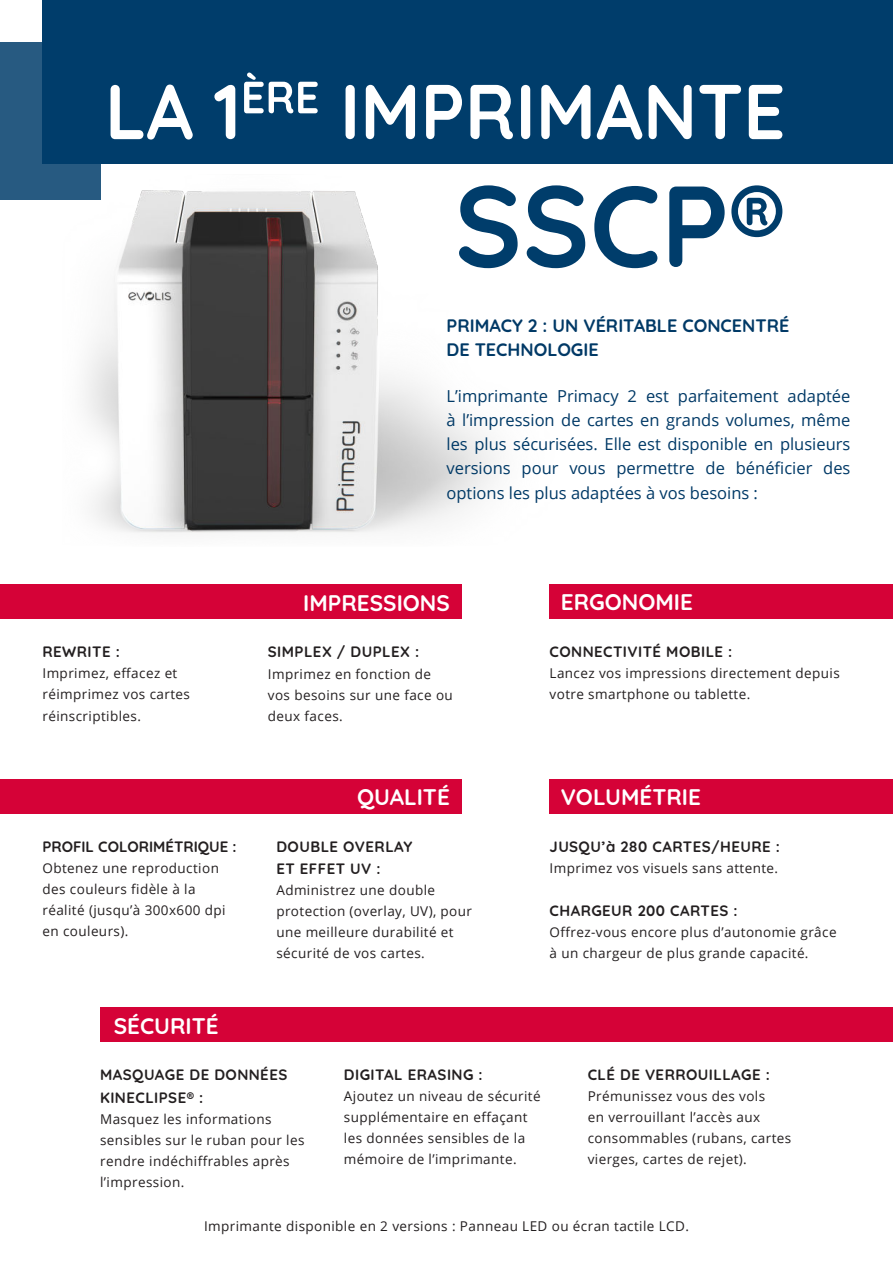
<style>
.page{position:relative;width:893px;height:1263px;background:#fff}
.page>*{position:absolute;margin:0;border:0;box-sizing:border-box;transform-origin:0 0}
.t1{font:700 22.5px "Quicksand";color:#fff}
.t2{font:700 18px/24px "Quicksand";color:#003966}
.t3{font:16.5px/24px "Open Sans";color:#003966;text-align:justify}
.t4{font:700 15px/22.5px "Quicksand";letter-spacing:.03em;color:#231f20}
.t5{font:700 15px "Quicksand";color:#231f20}
.t6{font:13.5px/21px "Open Sans";letter-spacing:.03em;color:#231f20}
</style>
<div class="page">
<div style="left:549px;top:584px;width:344px;height:34px;background:#d50237"></div>
<div style="left:549px;top:779px;width:344px;height:34px;background:#d50237"></div>
<div style="left:43px;top:0;width:850px;height:163px;background:#003d6b"></div>
<div style="left:0;top:43px;width:43px;height:157px;background:#275a81"></div>
<img style="left:37px;top:156px;width:544px;height:377px">
<svg style="left:111px;top:73px;width:671px;height:67px"></svg>
<svg style="left:459px;top:185px;width:323px;height:83px"></svg>
<div style="left:0;top:584px;width:462px;height:34px;background:#d50237"></div>
<div style="left:0;top:779px;width:462px;height:34px;background:#d50237"></div>
<div style="left:100px;top:1008px;width:793px;height:34px;background:#d50237"></div>
<h2 class="t2" style="left:446px;top:314px;width:344px">PRIMACY 2 : UN VÉRITABLE CONCENTRÉ<br>DE TECHNOLOGIE</h2>
<p class="t3" style="left:446px;top:385px;width:405px">L’imprimante Primacy 2 est parfaitement adaptée à l’impression de cartes en grands volumes, même les plus sécurisées. Elle est disponible en plusieurs versions pour vous permettre de bénéficier des</p>
<p class="t3" style="left:446px;top:483px;width:313px">options les plus adaptées à vos besoins :</p>
<p class="t4" style="left:43px;top:640px;width:79px">REWRITE :</p>
<p class="t6" style="left:43px;top:664px;width:149px">Imprimez, effacez et réimprimez vos cartes</p>
<p class="t6" style="left:43px;top:707px;width:100px">réinscriptibles.</p>
<h1 class="t1" style="left:303px;top:590px;width:148px">IMPRESSIONS</h1>
<p class="t4" style="left:268px;top:640px;width:153px">SIMPLEX / DUPLEX :</p>
<p class="t6" style="left:268px;top:665px;width:186px">Imprimez en fonction de vos besoins sur une face ou deux faces.</p>
<h1 class="t1" style="left:561px;top:590px;width:133px">ERGONOMIE</h1>
<p class="t4" style="left:550px;top:640px;width:184px">CONNECTIVITÉ MOBILE :</p>
<p class="t6" style="left:550px;top:664px;width:292px">Lancez vos impressions directement depuis votre smartphone ou tablette.</p>
<p class="t5" style="left:43px;top:838px;width:196px">PROFIL COLORIMÉTRIQUE :</p>
<p class="t6" style="left:43px;top:858px;width:185px">Obtenez une reproduction des couleurs fidèle à la réalité (jusqu’à 300x600 dpi en couleurs).</p>
<h1 class="t1" style="left:357px;top:784px;width:94px">QUALITÉ</h1>
<p class="t4" style="left:276px;top:835px;width:138px">DOUBLE OVERLAY<br>ET EFFET UV :</p>
<p class="t6" style="left:276px;top:881px;width:197px">Administrez une double protection (overlay, UV), pour une meilleure durabilité et sécurité de vos cartes.</p>
<h1 class="t1" style="left:561px;top:785px;width:142px">VOLUMÉTRIE</h1>
<p class="t4" style="left:550px;top:835px;width:232px">JUSQU’à 280 CARTES/HEURE :</p>
<p class="t6" style="left:550px;top:858px;width:230px">Imprimez vos visuels sans attente.</p>
<p class="t4" style="left:550px;top:899px;width:189px">CHARGEUR 200 CARTES :</p>
<p class="t6" style="left:550px;top:923px;width:288px">Offrez-vous encore plus d’autonomie grâce à un chargeur de plus grande capacité.</p>
<h1 class="t1" style="left:114px;top:1013px;width:106px">SÉCURITÉ</h1>
<p class="t4" style="left:100px;top:1064px;width:189px">MASQUAGE DE DONNÉES<br>KINECLIPSE® :</p>
<p class="t6" style="left:100px;top:1110px;width:206px">Masquez les informations sensibles sur le ruban pour les rendre indéchiffrables après l’impression.</p>
<p class="t4" style="left:344px;top:1064px;width:140px">DIGITAL ERASING :</p>
<p class="t6" style="left:344px;top:1087px;width:198px">Ajoutez un niveau de sécurité supplémentaire en effaçant les données sensibles de la mémoire de l’imprimante.</p>
<p class="t4" style="left:588px;top:1064px;width:184px">CLÉ DE VERROUILLAGE :</p>
<p class="t6" style="left:588px;top:1087px;width:205px">Prémunissez vous des vols<br>en verrouillant l’accès aux consommables (rubans, cartes vierges, cartes de rejet).</p>
<p class="t6" style="left:204px;top:1217px;width:486px">Imprimante disponible en 2 versions : Panneau LED ou écran tactile LCD.</p>
</div>
